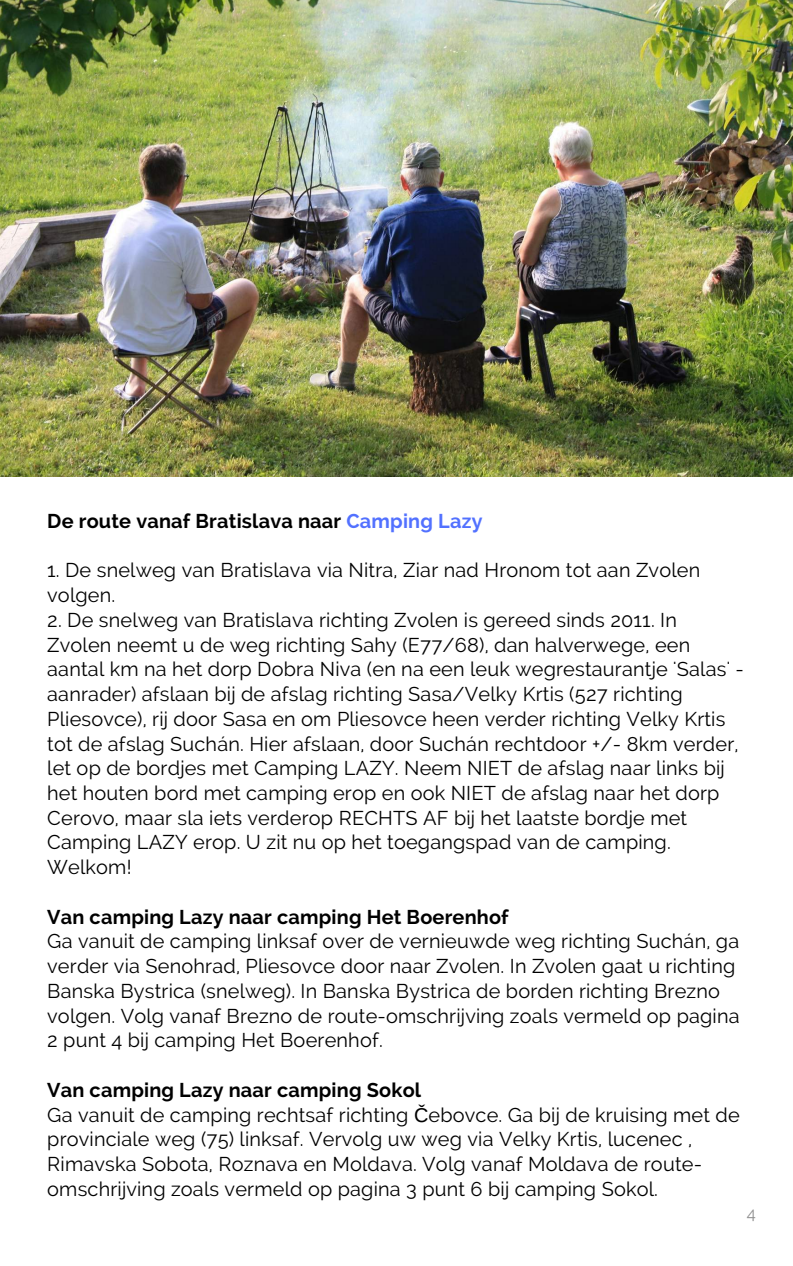
<style>
.page{position:relative;width:793px;height:1266px;background:#fff}
.page>*{position:absolute;margin:0;border:0;box-sizing:border-box;transform-origin:0 0}
.t1{font:19.88px/24.8px "Raleway";letter-spacing:.01em;color:#000}
.t2{font:700 19.88px "Raleway";letter-spacing:.01em;color:#000}
.t3{font:16.58px "Raleway";color:#909090}
.s1{color:#5271ff}
.s2{font-weight:700}
.s3{font-family:"Liberation Sans"}
</style>
<div class="page">
<img style="left:0;top:0;width:793px;height:477px">
<p class="t2" style="left:47px;top:509px;width:437px">De route vanaf Bratislava naar <span class="s1">Camping Lazy</span></p>
<p class="t1" style="left:47px;top:558px;width:654px">1. De snelweg van Bratislava via Nitra, Ziar nad Hronom tot aan Zvolen volgen.</p>
<p class="t1" style="left:47px;top:607px;width:698px">2. De snelweg van Bratislava richting Zvolen is gereed sinds 2011. In Zvolen neemt u de weg richting Sahy (E77/68), dan halverwege, een aantal km na het dorp Dobra Niva (en na een leuk wegrestaurantje 'Salas' - aanrader) afslaan bij de afslag richting Sasa/Velky Krtis (527 richting Pliesovce), rij door Sasa en om Pliesovce heen verder richting Velky Krtis tot de afslag Suchán. Hier afslaan, door Suchán rechtdoor +/- 8km verder, let op de bordjes met Camping LAZY. Neem NIET de afslag naar links bij het houten bord met camping erop en ook NIET de afslag naar het dorp Cerovo, maar sla iets verderop RECHTS AF bij het laatste bordje met Camping LAZY erop. U zit nu op het toegangspad van de camping.<br>Welkom!</p>
<p class="t2" style="left:47px;top:905px;width:463px">Van camping Lazy naar camping Het Boerenhof</p>
<p class="t1" style="left:47px;top:929px;width:694px">Ga vanuit de camping linksaf over de vernieuwde weg richting Suchán, ga verder via Senohrad, Pliesovce door naar Zvolen. In Zvolen gaat u richting Banska Bystrica (snelweg). In Banska Bystrica de borden richting Brezno volgen. Volg vanaf Brezno de route-omschrijving zoals vermeld op pagina 2 punt 4 bij camping Het Boerenhof.</p>
<p class="t1" style="left:47px;top:1077px;width:694px"><span class="s2">Van camping Lazy naar camping Sokol<br></span>Ga vanuit de camping rechtsaf richting <span class="s3">Č</span>ebovce. Ga bij de kruising met de provinciale weg (75) linksaf. Vervolg uw weg via Velky Krtis, lucenec , Rimavska Sobota, Roznava en Moldava. Volg vanaf Moldava de route&shy;omschrijving zoals vermeld op pagina 3 punt 6 bij camping Sokol.</p>
<p class="t3" style="left:747px;top:1203px;width:10px">4</p>
</div>
